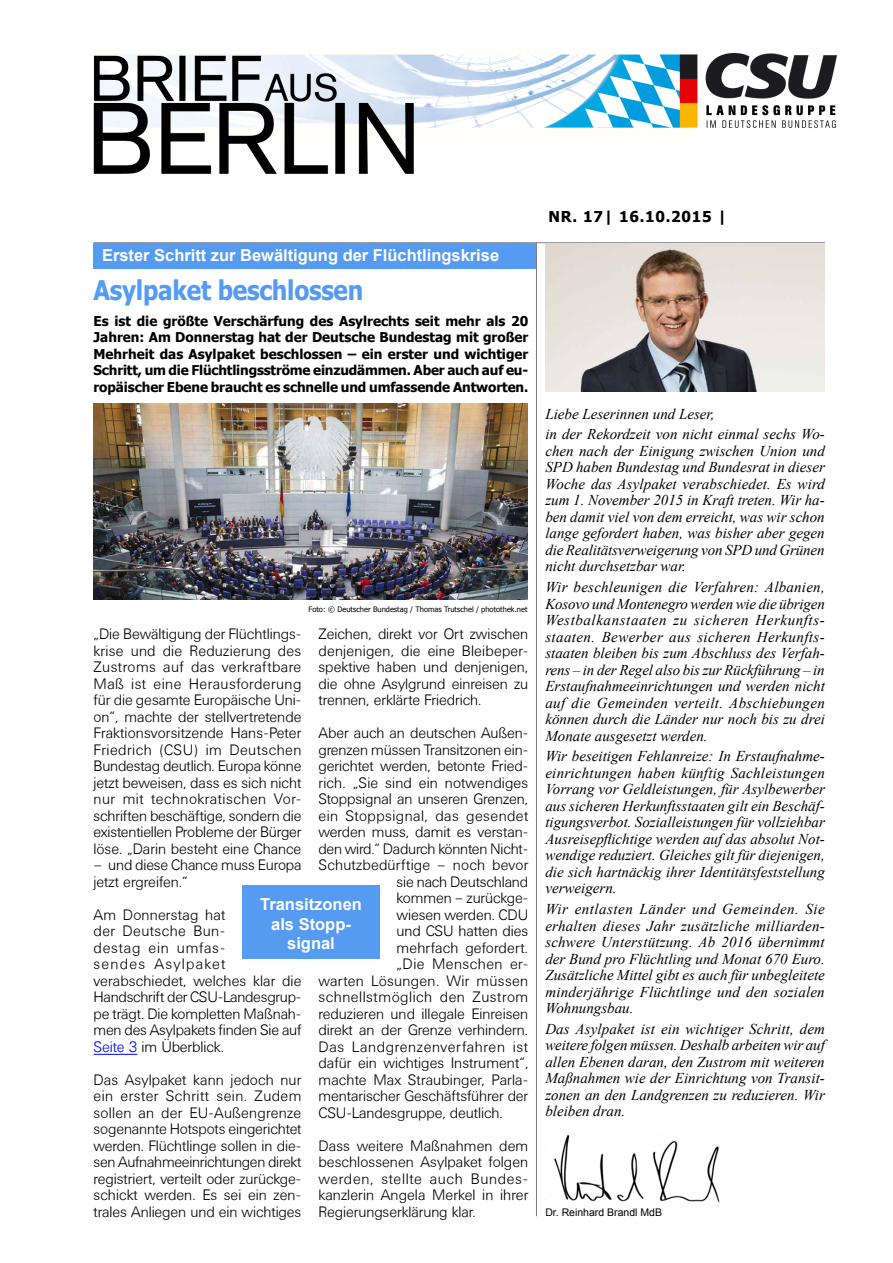
<style>
.page{position:relative;width:893px;height:1263px;background:#fff}
.page>*{position:absolute;margin:0;border:0;box-sizing:border-box;transform-origin:0 0}
._01_BaB_Überschrift{font:700 27px "Tahoma";letter-spacing:-.01em;color:#559bf2;scale:.9 1}
._01_BaB_Überschrift-2{font:700 16.5px "Arial";color:#fff}
._14_BaB_Zitat_Text{font:700 16.5px/19.5px "Arial";color:#fff;text-align:center}
._04_BaB_Fließtext{font:300 15px/16.5px "Univers BSK";letter-spacing:-.01em;color:#000;text-align:justify}
._06_BaB_1__Seite{font:italic 15px/16.5px "Times New Roman";color:#000;text-align:justify}
._04_BaB_Fließtext-2{font:300 15px "Univers BSK";letter-spacing:.025em;color:#000}
._04_BaB_Fließtext-3{font:300 15px "Univers BSK";letter-spacing:.01em;color:#000}
._04_BaB_Fließtext-4{font:300 15px "Univers BSK";letter-spacing:.03em;color:#000}
._04_BaB_Fließtext-5{font:300 15px "Univers BSK";letter-spacing:.04em;color:#000}
._04_BaB_Fließtext-6{font:300 15px "Univers BSK";letter-spacing:.015em;color:#000}
._05_BaB_Datum{font:700 15px "Tahoma";letter-spacing:.05em;color:#000}
._03_BaB_Teaser{font:700 13.5px/16.5px "Tahoma";letter-spacing:-.005em;color:#000;text-align:justify}
._07_BaB_Name_MdB{font:10.5px "Arial";color:#000}
._13_BaB_Rechtevermer{font:7.5px "Tahoma";color:#000}
.s1{color:#00f}
</style>
<div class="page">
<hr style="left:94px;top:242px;width:731px;height:1px;background:#7b7c7e">
<hr style="left:536px;top:242px;width:1px;height:974px;background:#7b7c7e">
<div style="left:94px;top:243px;width:442px;height:25px;background:#559bf2"></div>
<hr style="left:94px;top:1054px;width:43px;height:1px;background:#00f">
<img style="left:93px;top:404px;width:434px;height:196px">
<div style="left:242px;top:885px;width:138px;height:74px;background:#559bf2"></div>
<img style="left:94px;top:53px;width:743px;height:120px">
<img style="left:554px;top:1135px;width:166px;height:68px">
<img style="left:545px;top:243px;width:280px;height:149px">
<p class="_01_BaB_Überschrift-2" style="left:102px;top:244px;width:399px">Erster Schritt zur Bewältigung der Flüchtlingskrise</p>
<p class="_01_BaB_Überschrift" style="left:94px;top:272px;width:301px">Asylpaket beschlossen</p>
<p class="_03_BaB_Teaser" style="left:94px;top:311px;width:436px">Es ist die größte Verschärfung des Asylrechts seit mehr als 20<br>Jahren: Am Donnerstag hat der Deutsche Bundestag mit großer Mehrheit das Asylpaket beschlossen – ein erster und wichtiger Schritt, um die Flüchtlingsströme einzudämmen. Aber auch auf eu&shy;ropäischer Ebene braucht es schnelle und umfassende Antworten.</p>
<p class="_13_BaB_Rechtevermer" style="left:309px;top:604px;width:220px">Foto: © Deutscher Bundestag / Thomas Trutschel / photothek.net</p>
<p class="_04_BaB_Fließtext" style="left:318px;top:626px;width:211px">Zeichen, direkt vor Ort zwischen denjenigen, die eine Bleibeper&shy;spektive haben und denjenigen, die ohne Asylgrund einreisen zu trennen, erklärte Friedrich.</p>
<p class="_04_BaB_Fließtext" style="left:318px;top:725px;width:211px">Aber auch an deutschen Außen-</p>
<p class="_04_BaB_Fließtext" style="left:318px;top:741px;width:211px">grenzen müssen Transitzonen ein-</p>
<p class="_04_BaB_Fließtext" style="left:318px;top:758px;width:211px">gerichtet werden, betonte Fried-</p>
<p class="_04_BaB_Fließtext" style="left:318px;top:774px;width:211px">rich. „Sie sind ein notwendiges</p>
<p class="_04_BaB_Fließtext" style="left:318px;top:791px;width:211px">Stoppsignal an unseren Grenzen,</p>
<p class="_04_BaB_Fließtext-2" style="left:318px;top:807px;width:211px">ein Stoppsignal, das gesendet</p>
<p class="_04_BaB_Fließtext" style="left:318px;top:824px;width:211px">werden muss, damit es verstan-</p>
<p class="_04_BaB_Fließtext" style="left:318px;top:840px;width:211px">den wird.“ Dadurch könnten Nicht-</p>
<p class="_04_BaB_Fließtext-3" style="left:318px;top:857px;width:211px">Schutzbedürftige – noch bevor</p>
<p class="_04_BaB_Fließtext" style="left:397px;top:873px;width:133px">sie nach Deutschland</p>
<p class="_04_BaB_Fließtext" style="left:397px;top:890px;width:133px">kommen – zurückge-</p>
<p class="_04_BaB_Fließtext" style="left:397px;top:906px;width:133px">wiesen werden. CDU</p>
<p class="_04_BaB_Fließtext" style="left:397px;top:923px;width:133px">und CSU hatten dies</p>
<p class="_04_BaB_Fließtext" style="left:397px;top:939px;width:133px">mehrfach gefordert.</p>
<p class="_04_BaB_Fließtext-2" style="left:397px;top:956px;width:133px">„Die Menschen er-</p>
<p class="_04_BaB_Fließtext-6" style="left:318px;top:972px;width:211px">warten Lösungen. Wir müssen</p>
<p class="_04_BaB_Fließtext-4" style="left:318px;top:989px;width:211px">schnellstmöglich den Zustrom</p>
<p class="_04_BaB_Fließtext" style="left:318px;top:1005px;width:211px">reduzieren und illegale Einreisen</p>
<p class="_04_BaB_Fließtext" style="left:318px;top:1022px;width:211px">direkt an der Grenze verhindern.</p>
<p class="_04_BaB_Fließtext-5" style="left:318px;top:1038px;width:211px">Das Landgrenzenverfahren ist</p>
<p class="_04_BaB_Fließtext" style="left:318px;top:1055px;width:211px">dafür ein wichtiges Instrument“,</p>
<p class="_04_BaB_Fließtext" style="left:318px;top:1071px;width:211px">machte Max Straubinger, Parla-</p>
<p class="_04_BaB_Fließtext" style="left:318px;top:1088px;width:211px">mentarischer Geschäftsführer der</p>
<p class="_04_BaB_Fließtext" style="left:318px;top:1104px;width:186px">CSU-Landesgruppe, deutlich.</p>
<p class="_04_BaB_Fließtext" style="left:318px;top:1137px;width:211px">Dass weitere Maßnahmen dem beschlossenen Asylpaket folgen werden, stellte auch Bundes&shy;kanzlerin Angela Merkel in ihrer Regierungserklärung klar.</p>
<p class="_04_BaB_Fließtext" style="left:94px;top:626px;width:210px">„Die Bewältigung der Flüchtlings&shy;krise und die Reduzierung des Zustroms auf das verkraftbare Maß ist eine Herausforderung für die gesamte Europäische Uni&shy;on“, machte der stellvertretende Fraktionsvorsitzende Hans-Peter Friedrich (CSU) im Deutschen Bundestag deutlich. Europa könne jetzt beweisen, dass es sich nicht nur mit technokratischen Vor&shy;schriften beschäftige, sondern die existentiellen Probleme der Bürger löse. „Darin besteht eine Chance</p>
<p class="_04_BaB_Fließtext" style="left:94px;top:857px;width:210px">– und diese Chance muss Europa jetzt ergreifen.“</p>
<p class="_04_BaB_Fließtext" style="left:94px;top:906px;width:209px;text-align:left">Am Donnerstag hat<br>der Deutsche Bun-<br>destag ein umfas-<br>sendes Asylpaket verabschiedet, welches klar die<br>Handschrift der CSU-Landesgrup&shy;pe trägt. Die kompletten Maßnah&shy;men des Asylpakets finden Sie auf<br><span class="s1">Seite 3</span> im Überblick.</p>
<p class="_04_BaB_Fließtext" style="left:94px;top:1071px;width:210px">Das Asylpaket kann jedoch nur ein erster Schritt sein. Zudem sollen an der EU-Außengrenze sogenannte Hotspots eingerichtet werden. Flüchtlinge sollen in die&shy;sen Aufnahmeeinrichtungen direkt registriert, verteilt oder zurückge&shy;schickt werden. Es sei ein zen&shy;trales Anliegen und ein wichtiges</p>
<p class="_14_BaB_Zitat_Text" style="left:260px;top:895px;width:103px">Transitzonen als Stopp&shy;signal</p>
<p class="_05_BaB_Datum" style="left:549px;top:206px;width:180px">NR. 17| 16.10.2015 |</p>
<p class="_06_BaB_1__Seite" style="left:545px;top:405px;width:171px">Liebe Leserinnen und Leser,</p>
<p class="_06_BaB_1__Seite" style="left:545px;top:426px;width:281px">in der Rekordzeit von nicht einmal sechs Wo&shy;chen nach der Einigung zwischen Union und SPD haben Bundestag und Bundesrat in dieser Woche das Asylpaket verabschiedet. Es wird zum 1. November 2015 in Kraft treten. Wir ha&shy;ben damit viel von dem erreicht, was wir schon lange gefordert haben, was bisher aber gegen die Realitätsverweigerung von SPD und Grünen nicht durchsetzbar war.</p>
<p class="_06_BaB_1__Seite" style="left:545px;top:578px;width:281px">Wir beschleunigen die Verfahren: Albanien, Kosovo und Montenegro werden wie die übrigen Westbalkanstaaten zu sicheren Herkunfts&shy;staaten. Bewerber aus sicheren Herkunfts&shy;staaten bleiben bis zum Abschluss des Verfah&shy;rens – in der Regel also bis zur Rückführung – in Erstaufnahmeeinrichtungen und werden nicht auf die Gemeinden verteilt. Abschiebungen können durch die Länder nur noch bis zu drei Monate ausgesetzt werden.</p>
<p class="_06_BaB_1__Seite" style="left:545px;top:748px;width:281px">Wir beseitigen Fehlanreize: In Erstaufnahme&shy;einrichtungen haben künftig Sachleistungen Vorrang vor Geldleistungen, für Asylbewerber aus sicheren Herkunftsstaaten gilt ein Beschäf&shy;tigungsverbot. Sozialleistungen für vollziehbar Ausreisepflichtige werden auf das absolut Not&shy;wendige reduziert. Gleiches gilt für diejenigen, die sich hartnäckig ihrer Identitätsfeststellung verweigern.</p>
<p class="_06_BaB_1__Seite" style="left:545px;top:900px;width:281px">Wir entlasten Länder und Gemeinden. Sie erhalten dieses Jahr zusätzliche milliarden&shy;schwere Unterstützung. Ab 2016 übernimmt der Bund pro Flüchtling und Monat 670 Euro.<br>Zusätzliche Mittel gibt es auch für unbegleitete minderjährige Flüchtlinge und den sozialen Wohnungsbau.</p>
<p class="_06_BaB_1__Seite" style="left:545px;top:1020px;width:281px">Das Asylpaket ist ein wichtiger Schritt, dem weitere folgen müssen. Deshalb arbeiten wir auf allen Ebenen daran, den Zustrom mit weiteren Maßnahmen wie der Einrichtung von Transit&shy;zonen an den Landgrenzen zu reduzieren. Wir bleiben dran.</p>
<p class="_07_BaB_Name_MdB" style="left:545px;top:1205px;width:118px">Dr. Reinhard Brandl MdB</p>
</div>
